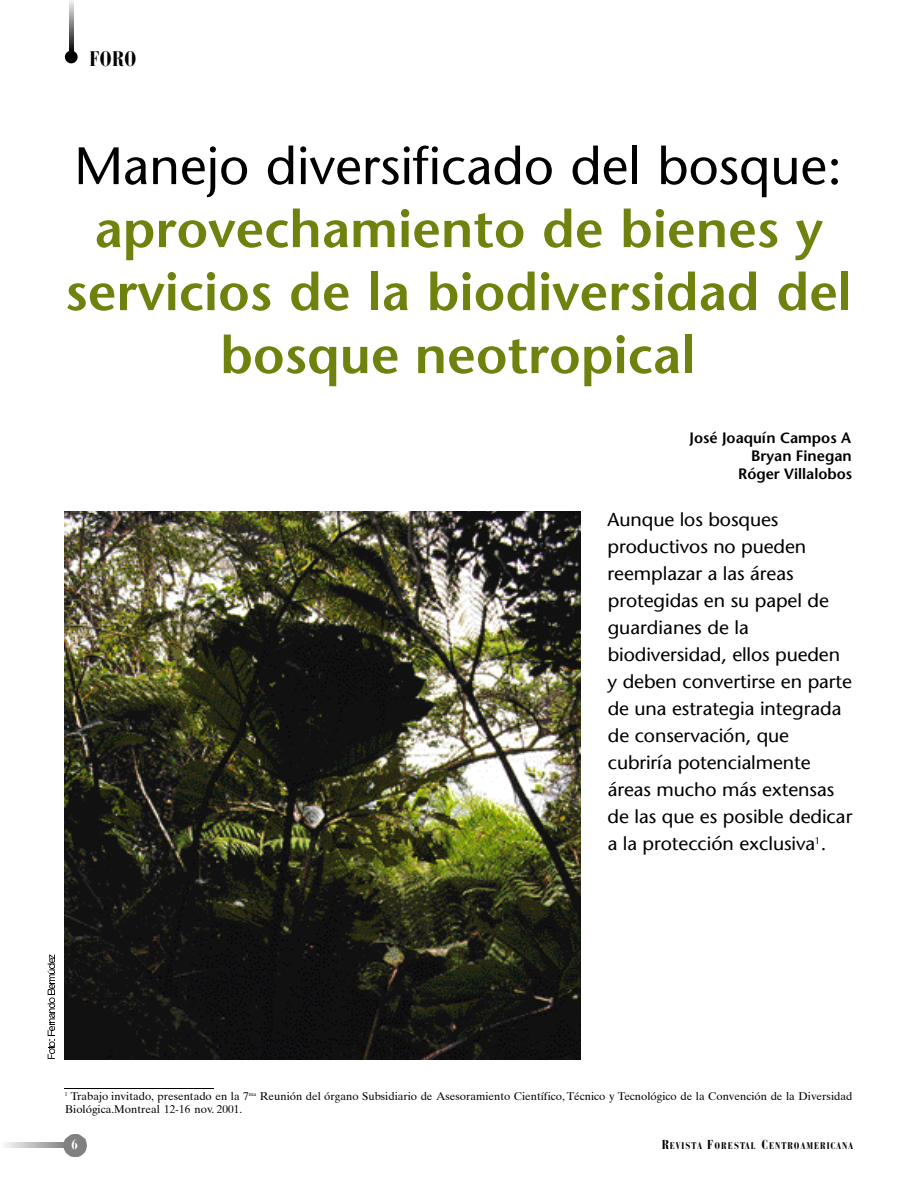
<style>
.page{position:relative;width:918px;height:1188px;background:#fff}
.page>*{position:absolute;margin:0;border:0;box-sizing:border-box;transform-origin:0 0}
.t1{font:600 52.5px/63px "Stone Sans";color:#6f820e;text-align:center}
.t2{font:52.5px "Stone Sans";color:#000}
.t3{font:700 condensed 21px "Bauer Bodoni";color:#000}
.t4{font:18.75px/27px "Stone Sans";letter-spacing:-.005em;color:#000;scale:1.04 1}
.t5{font:600 15px/18px "Stone Sans";color:#000;text-align:right}
.t6{font:700 condensed 14.25px "Bauer Bodoni";color:#fff}
.t7{font:11.25px/13.5px "Times Ten";color:#000}
.t8{font:700 condensed 9.75px "Bauer Bodoni";color:#000}
.s1{font-size:12.9px}
</style>
<div class="page">
<img style="left:69px;top:0;width:5px;height:51px">
<div style="left:65px;top:51px;width:13px;height:12px;background:#000;border-radius:50%"></div>
<img style="left:63px;top:1134px;width:23px;height:22px">
<img style="left:65px;top:512px;width:516px;height:548px">
<hr style="left:65px;top:1089px;width:149px;height:1px;background:#000">
<svg style="left:47px;top:954px;width:8px;height:105px"></svg>
<p class="t3" style="left:90px;top:50px;width:49px">FORO</p>
<h1 class="t2" style="left:74px;top:146px;width:769px">Manejo diversificado del bosque:</h1>
<h1 class="t1" style="left:65px;top:203px;width:788px">aprovechamiento de bienes y servicios de la biodiversidad del bosque neotropical</h1>
<p class="t5" style="left:689px;top:430px;width:164px">José Joaquín Campos A<br>Bryan Finegan<br>Róger Villalobos</p>
<p class="t4" style="left:608px;top:508px;width:237px">Aunque los bosques productivos no pueden reemplazar a las áreas protegidas en su papel de guardianes de la biodiversidad, ellos pueden y deben convertirse en parte de una estrategia integrada de conservación, que cubriría potencialmente áreas mucho más extensas de las que es posible dedicar a la protección exclusiva<sup>1</sup>.</p>
<p class="t7" style="left:65px;top:1090px;width:789px"><sup>1</sup> Trabajo invitado, presentado en la 7<sup>ma</sup> Reunión del órgano Subsidiario de Asesoramiento Científico, Técnico y Tecnológico de la Convención de la Diversidad<br>Biológica.Montreal 12-16 nov. 2001.</p>
<p class="t6" style="left:71px;top:1139px;width:8px">6</p>
<p class="t8" style="left:662px;top:1142px;width:193px"><span class="s1">R</span>E V I S TA <span class="s1">F</span>O R E S TA L <span class="s1">C</span>E N T R O A M E R I C A N A</p>
</div>
